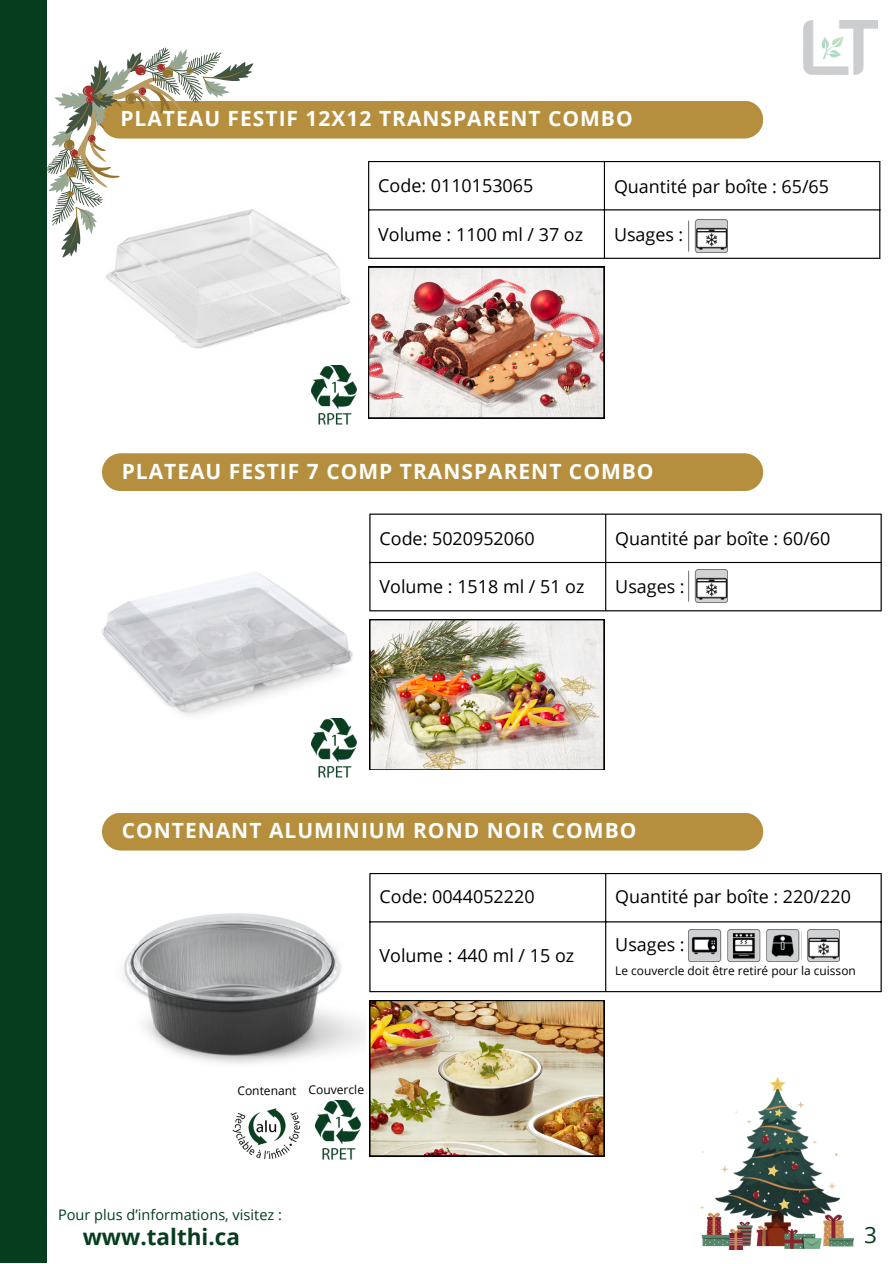
<style>
.page{position:relative;width:893px;height:1264px;background:#fff}
.page>*{position:absolute;margin:0;border:0;box-sizing:border-box;transform-origin:0 0}
.t1{font:700 22.5px "Open Sans";color:#053d1e}
.t2{font:22.5px "Open Sans";color:#053d1e}
.t3{font:700 21px "Open Sans";letter-spacing:.05em;color:#fff}
.t4{font:17.85px "Open Sans";color:#000}
.t5{font:14.55px "Open Sans";color:#053d1e}
.t6{font:12px "Open Sans";color:#000}
</style>
<div class="page">
<img style="left:803px;top:21px;width:74px;height:54px">
<div style="left:101px;top:101px;width:662px;height:37px;background:#b58f3e;border-radius:19px"></div>
<hr style="left:368px;top:162px;width:1px;height:96px;background:#000">
<hr style="left:604px;top:162px;width:1px;height:96px;background:#000">
<hr style="left:879px;top:162px;width:1px;height:96px;background:#000">
<hr style="left:368px;top:161px;width:512px;height:1px;background:#000">
<hr style="left:368px;top:209px;width:512px;height:1px;background:#000">
<hr style="left:368px;top:258px;width:512px;height:1px;background:#000">
<svg style="left:47px;top:48px;width:207px;height:210px"></svg>
<img style="left:103px;top:196px;width:247px;height:153px">
<div style="left:102px;top:453px;width:661px;height:38px;background:#b58f3e;border-radius:19px"></div>
<hr style="left:369px;top:514px;width:1px;height:96px;background:#000">
<hr style="left:605px;top:514px;width:1px;height:96px;background:#000">
<hr style="left:880px;top:514px;width:1px;height:96px;background:#000">
<hr style="left:369px;top:513px;width:512px;height:1px;background:#000">
<hr style="left:369px;top:562px;width:512px;height:1px;background:#000">
<hr style="left:369px;top:610px;width:512px;height:1px;background:#000">
<img style="left:101px;top:572px;width:252px;height:144px">
<div style="left:102px;top:812px;width:661px;height:38px;background:#b58f3e;border-radius:19px"></div>
<hr style="left:369px;top:874px;width:1px;height:117px;background:#000">
<hr style="left:605px;top:874px;width:1px;height:117px;background:#000">
<hr style="left:880px;top:874px;width:1px;height:117px;background:#000">
<hr style="left:369px;top:873px;width:512px;height:1px;background:#000">
<hr style="left:369px;top:921px;width:512px;height:1px;background:#000">
<hr style="left:369px;top:991px;width:512px;height:1px;background:#000">
<img style="left:123px;top:913px;width:243px;height:151px">
<img style="left:312px;top:365px;width:45px;height:60px">
<img style="left:312px;top:718px;width:45px;height:60px">
<img style="left:232px;top:1108px;width:69px;height:51px">
<img style="left:368px;top:267px;width:236px;height:151px">
<img style="left:369px;top:619px;width:235px;height:151px">
<img style="left:369px;top:1000px;width:235px;height:156px">
<div style="left:0;top:0;width:47px;height:1262px;background:#053d1e"></div>
<img style="left:700px;top:1077px;width:154px;height:172px">
<img style="left:688px;top:929px;width:112px;height:32px">
<img style="left:688px;top:570px;width:39px;height:32px">
<img style="left:688px;top:219px;width:39px;height:33px">
<img style="left:315px;top:1100px;width:45px;height:60px">
<img style="left:801px;top:929px;width:38px;height:32px">
<p class="t3" style="left:120px;top:104px;width:514px">PLATEAU FESTIF 12X12 TRANSPARENT COMBO</p>
<p class="t4" style="left:378px;top:173px;width:156px">Code: 0110153065</p>
<p class="t4" style="left:614px;top:173px;width:217px">Quantité par boîte : 65/65</p>
<p class="t4" style="left:378px;top:222px;width:206px">Volume : 1100 ml / 37 oz</p>
<p class="t4" style="left:614px;top:222px;width:71px">Usages :</p>
<p class="t3" style="left:122px;top:456px;width:533px">PLATEAU FESTIF 7 COMP TRANSPARENT COMBO</p>
<p class="t4" style="left:379px;top:526px;width:156px">Code: 5020952060</p>
<p class="t4" style="left:615px;top:526px;width:217px">Quantité par boîte : 60/60</p>
<p class="t4" style="left:379px;top:574px;width:206px">Volume : 1518 ml / 51 oz</p>
<p class="t4" style="left:615px;top:574px;width:71px">Usages :</p>
<p class="t3" style="left:122px;top:816px;width:516px">CONTENANT ALUMINIUM ROND NOIR COMBO</p>
<p class="t4" style="left:379px;top:884px;width:156px">Code: 0044052220</p>
<p class="t4" style="left:615px;top:884px;width:237px">Quantité par boîte : 220/220</p>
<p class="t4" style="left:379px;top:943px;width:196px">Volume : 440 ml / 15 oz</p>
<p class="t6" style="left:237px;top:1081px;width:61px">Contenant</p>
<p class="t6" style="left:308px;top:1081px;width:57px">Couvercle</p>
<p class="t4" style="left:615px;top:931px;width:71px">Usages :</p>
<p class="t6" style="left:615px;top:962px;width:242px">Le couvercle doit être retiré pour la cuisson</p>
<p class="t5" style="left:58px;top:1204px;width:225px">Pour plus d’informations, visitez :</p>
<p class="t1" style="left:83px;top:1220px;width:159px">www.talthi.ca</p>
<p class="t2" style="left:864px;top:1218px;width:14px">3</p>
</div>
